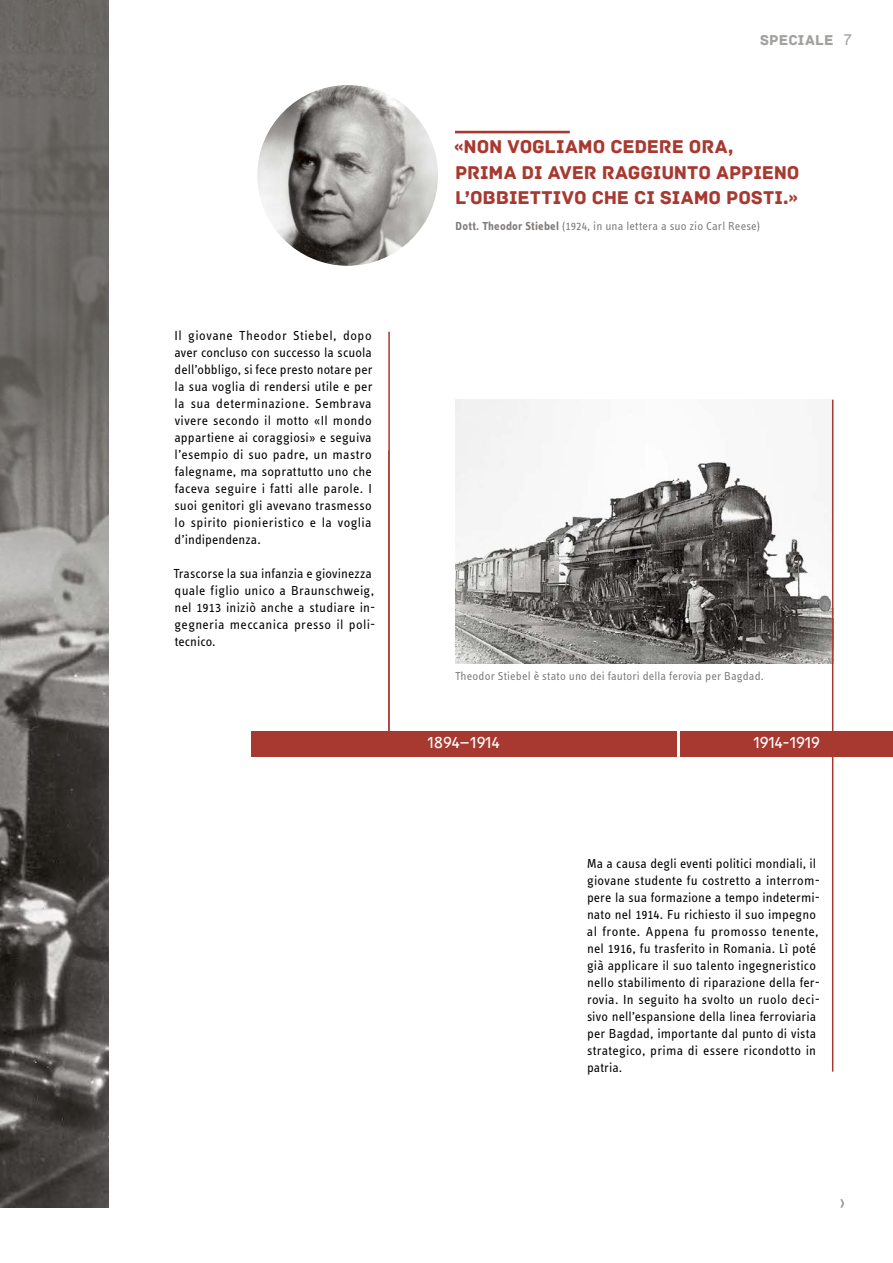
<style>
.page{position:relative;width:893px;height:1263px;background:#fff}
.page>*{position:absolute;margin:0;border:0;box-sizing:border-box;transform-origin:0 0}
._41_Quote{font:19.5px/25.5px "Archive";letter-spacing:-.005em;color:#a83931}
.t1{font:15px "F2 FOCR Bczyk Com";color:#fff}
._91_Rubrik{font:15px "Archive";letter-spacing:.01em;color:#a2a19f}
.t2{font:14.7px "F2 FOCR Bczyk Com";color:#a2a19f}
._30_Copy{font:13.5px/17px "STE Info Text";letter-spacing:.01em;color:#000}
._40_Caption{font:12px "STE Info Text";letter-spacing:.01em;color:#7f7c7a}
.s1{font-weight:700}
</style>
<div class="page">
<img style="left:455px;top:400px;width:377px;height:263px">
<img style="left:0;top:672px;width:108px;height:536px">
<svg style="left:0;top:0;width:108px;height:672px;fill:#6e6c68"></svg>
<div style="left:251px;top:731px;width:425px;height:26px;background:#a83931"></div>
<div style="left:680px;top:731px;width:213px;height:26px;background:#a83931"></div>
<hr style="left:832px;top:400px;width:1px;height:671px;background:#a83931">
<hr style="left:388px;top:332px;width:2px;height:399px;background:#a83931">
<svg style="left:840px;top:1199px;width:4px;height:9px"></svg>
<img style="left:257px;top:85px;width:181px;height:181px;border-radius:90px">
<hr style="left:455px;top:131px;width:115px;height:2px;background:#a83931">
<p class="_30_Copy" style="left:174px;top:327px;width:200px;text-align:justify">Il giovane Theodor Stiebel, dopo aver concluso con successo la scuola dell’obbligo, si fece presto notare per la sua voglia di rendersi utile e per la sua determinazione. Sembrava vivere secondo il motto «Il mondo appartiene ai coraggiosi» e seguiva l’esempio di suo padre, un mastro falegname, ma soprattutto uno che faceva seguire i fatti alle parole. I suoi genitori gli avevano trasmesso lo spirito pionieristico e la voglia d’indipendenza.</p>
<p class="_30_Copy" style="left:173px;top:565px;width:204px">Trascorse la sua infanzia e giovinezza quale figlio unico a Braunschweig, nel 1913 iniziò anche a studiare in&shy;gegneria meccanica presso il poli&shy;tecnico.</p>
<p class="_91_Rubrik" style="left:760px;top:31px;width:75px">SPECIALE</p>
<p class="t2" style="left:844px;top:31px;width:9px">7</p>
<p class="_41_Quote" style="left:455px;top:134px;width:346px">«NON VOGLIAMO CEDERE ORA,<br>PRIMA DI AVER RAGGIUNTO APPIENO<br>L’OBBIETTIVO CHE CI SIAMO POSTI.»</p>
<p class="_40_Caption" style="left:456px;top:219px;width:306px"><span class="s1">Dott. Theodor Stiebel</span> (1924, in una lettera a suo zio Carl Reese)</p>
<p class="_40_Caption" style="left:455px;top:670px;width:310px">Theodor Stiebel è stato uno dei fautori della ferovia per Bagdad.</p>
<p class="t1" style="left:428px;top:735px;width:73px">1894–1914</p>
<p class="t1" style="left:753px;top:735px;width:68px">1914-1919</p>
<p class="_30_Copy" style="left:587px;top:854px;width:235px">Ma a causa degli eventi politici mondiali, il giovane studente fu costretto a interrom&shy;pere la sua formazione a tempo indetermi&shy;nato nel 1914. Fu richiesto il suo impegno al fronte. Appena fu promosso tenente, nel 1916, fu trasferito in Romania. Lì poté già applicare il suo talento ingegneristico nello stabilimento di riparazione della fer&shy;rovia. In seguito ha svolto un ruolo deci&shy;sivo nell’espansione della linea ferroviaria per Bagdad, importante dal punto di vista strategico, prima di essere ricondotto in patria.</p>
</div>
